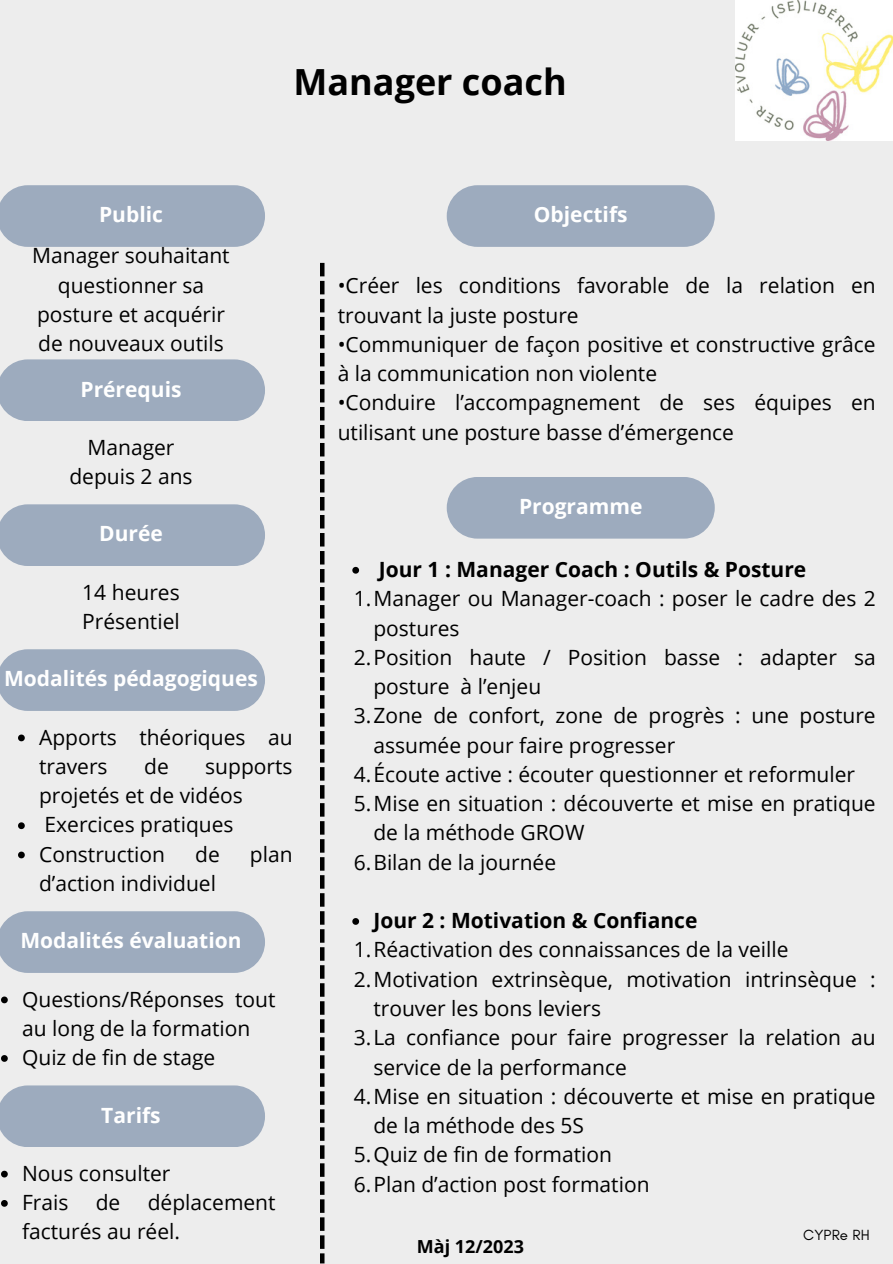
<style>
.page{position:relative;width:893px;height:1264px;background:#fff}
.page>*{position:absolute;margin:0;border:0;box-sizing:border-box;transform-origin:0 0}
.t1{font:700 36px "Open Sans";color:#000}
.t2{font:21px/29.2px "Open Sans";color:#000}
.t3{font:700 21px "Open Sans";color:#fff}
.t4{font:700 21px "Open Sans";color:#000}
.t5{font:700 18px "Open Sans";color:#000}
.t6{font:15px "Glacial Indifference";letter-spacing:.01em;color:#000}
</style>
<div class="page">
<div style="left:0;top:0;width:892px;height:1263px;background:#ededed"></div>
<svg style="left:0;top:185px;width:265px;height:62px"></svg>
<div style="left:0;top:359px;width:265px;height:62px;background:#9dabbe"></div>
<div style="left:0;top:504px;width:265px;height:62px;background:#9dabbe"></div>
<div style="left:446px;top:185px;width:268px;height:62px;background:#9dabbe;border-radius:31px"></div>
<div style="left:0;top:649px;width:265px;height:62px;background:#9dabbe"></div>
<div style="left:0;top:911px;width:265px;height:61px;background:#9dabbe"></div>
<svg style="left:320px;top:263px;width:4px;height:1000px"></svg>
<div style="left:446px;top:477px;width:268px;height:61px;background:#9dabbe;border-radius:31px"></div>
<svg style="left:18px;top:734px;width:7px;height:7px"></svg>
<svg style="left:18px;top:822px;width:7px;height:7px"></svg>
<svg style="left:18px;top:851px;width:7px;height:7px"></svg>
<svg style="left:1px;top:996px;width:7px;height:7px"></svg>
<svg style="left:1px;top:1055px;width:7px;height:6px"></svg>
<div style="left:0;top:1085px;width:265px;height:62px;background:#9dabbe"></div>
<svg style="left:1px;top:1170px;width:7px;height:7px"></svg>
<svg style="left:1px;top:1200px;width:7px;height:6px"></svg>
<svg style="left:352px;top:567px;width:7px;height:6px"></svg>
<svg style="left:352px;top:918px;width:7px;height:6px"></svg>
<img style="left:735px;top:1px;width:157px;height:139px">
<p class="t3" style="left:99px;top:200px;width:65px">Public</p>
<h3 class="t2" style="left:32px;top:241px;width:199px;text-align:center">Manager souhaitant questionner sa posture et acquérir de nouveaux outils</h3>
<p class="t3" style="left:80px;top:374px;width:102px">Prérequis</p>
<h3 class="t2" style="left:69px;top:432px;width:125px;text-align:center">Manager depuis 2 ans</h3>
<p class="t3" style="left:99px;top:519px;width:65px">Durée</p>
<p class="t1" style="left:293px;top:57px;width:274px">Manager coach</p>
<p class="t3" style="left:534px;top:200px;width:95px">Objectifs</p>
<h3 class="t2" style="left:337px;top:270px;width:539px">•Créer les conditions favorable de la relation en trouvant la juste posture</h3>
<h3 class="t2" style="left:337px;top:329px;width:539px">•Communiquer de façon positive et constructive grâce à la communication non violente</h3>
<h3 class="t2" style="left:337px;top:387px;width:539px">•Conduire l’accompagnement de ses équipes en utilisant une posture basse d’émergence</h3>
<p class="t3" style="left:519px;top:491px;width:125px">Programme</p>
<h3 class="t2" style="left:82px;top:577px;width:99px">14 heures<br>Présentiel</h3>
<p class="t3" style="left:4px;top:664px;width:255px">Modalités pédagogiques</p>
<h3 class="t2" style="left:39px;top:722px;width:255px">Apports théoriques au travers</h3>
<h3 class="t2" style="left:144px;top:751px;width:26px">de</h3>
<h3 class="t2" style="left:39px;top:751px;width:255px;text-indent:166px">supports projetés et de vidéos</h3>
<h3 class="t2" style="left:45px;top:809px;width:190px">Exercices pratiques</h3>
<h3 class="t2" style="left:39px;top:839px;width:127px">Construction</h3>
<h3 class="t2" style="left:195px;top:839px;width:26px">de</h3>
<h3 class="t2" style="left:250px;top:839px;width:44px">plan</h3>
<h3 class="t2" style="left:39px;top:868px;width:178px">d’action individuel</h3>
<p class="t3" style="left:20px;top:926px;width:223px">Modalités évaluation</p>
<h3 class="t2" style="left:22px;top:983px;width:255px">Questions/Réponses tout au long de la formation</h3>
<h3 class="t2" style="left:22px;top:1042px;width:195px">Quiz de fin de stage</h3>
<p class="t3" style="left:101px;top:1100px;width:61px">Tarifs</p>
<h3 class="t2" style="left:22px;top:1158px;width:150px">Nous consulter</h3>
<h3 class="t2" style="left:22px;top:1187px;width:48px">Frais</h3>
<h3 class="t2" style="left:96px;top:1187px;width:26px">de</h3>
<h3 class="t2" style="left:22px;top:1187px;width:255px;text-indent:126px">déplacement facturés au réel.</h3>
<h3 class="t4" style="left:379px;top:554px;width:429px">Jour 1 : Manager Coach : Outils &amp; Posture</h3>
<h3 class="t2" style="left:373px;top:583px;width:504px;text-indent:-20px">1.Manager ou Manager-coach : poser le cadre des 2 postures</h3>
<h3 class="t2" style="left:373px;top:642px;width:504px;text-indent:-20px">2.Position haute / Position basse : adapter sa posture à l’enjeu</h3>
<h3 class="t2" style="left:373px;top:700px;width:504px;text-indent:-20px">3.Zone de confort, zone de progrès : une posture assumée pour faire progresser</h3>
<h3 class="t2" style="left:353px;top:759px;width:503px">4.Écoute active : écouter questionner et reformuler</h3>
<h3 class="t2" style="left:373px;top:788px;width:504px;text-indent:-20px">5.Mise en situation : découverte et mise en pratique de la méthode GROW</h3>
<h3 class="t2" style="left:353px;top:846px;width:204px">6.Bilan de la journée</h3>
<h3 class="t4" style="left:373px;top:905px;width:325px">Jour 2 : Motivation &amp; Confiance</h3>
<h3 class="t2" style="left:353px;top:934px;width:436px">1.Réactivation des connaissances de la veille</h3>
<h3 class="t2" style="left:373px;top:963px;width:504px;text-indent:-20px">2.Motivation extrinsèque, motivation intrinsèque : trouver les bons leviers</h3>
<h3 class="t2" style="left:373px;top:1022px;width:504px;text-indent:-20px">3.La confiance pour faire progresser la relation au service de la performance</h3>
<h3 class="t2" style="left:373px;top:1080px;width:504px;text-indent:-20px">4.Mise en situation : découverte et mise en pratique de la méthode des 5S</h3>
<h3 class="t2" style="left:353px;top:1139px;width:260px">5.Quiz de fin de formation</h3>
<h3 class="t2" style="left:353px;top:1168px;width:297px">6.Plan d’action post formation</h3>
<p class="t5" style="left:417px;top:1233px;width:108px">Màj 12/2023</p>
<h1 class="t6" style="left:803px;top:1225px;width:68px">CYPRe RH</h1>
</div>
